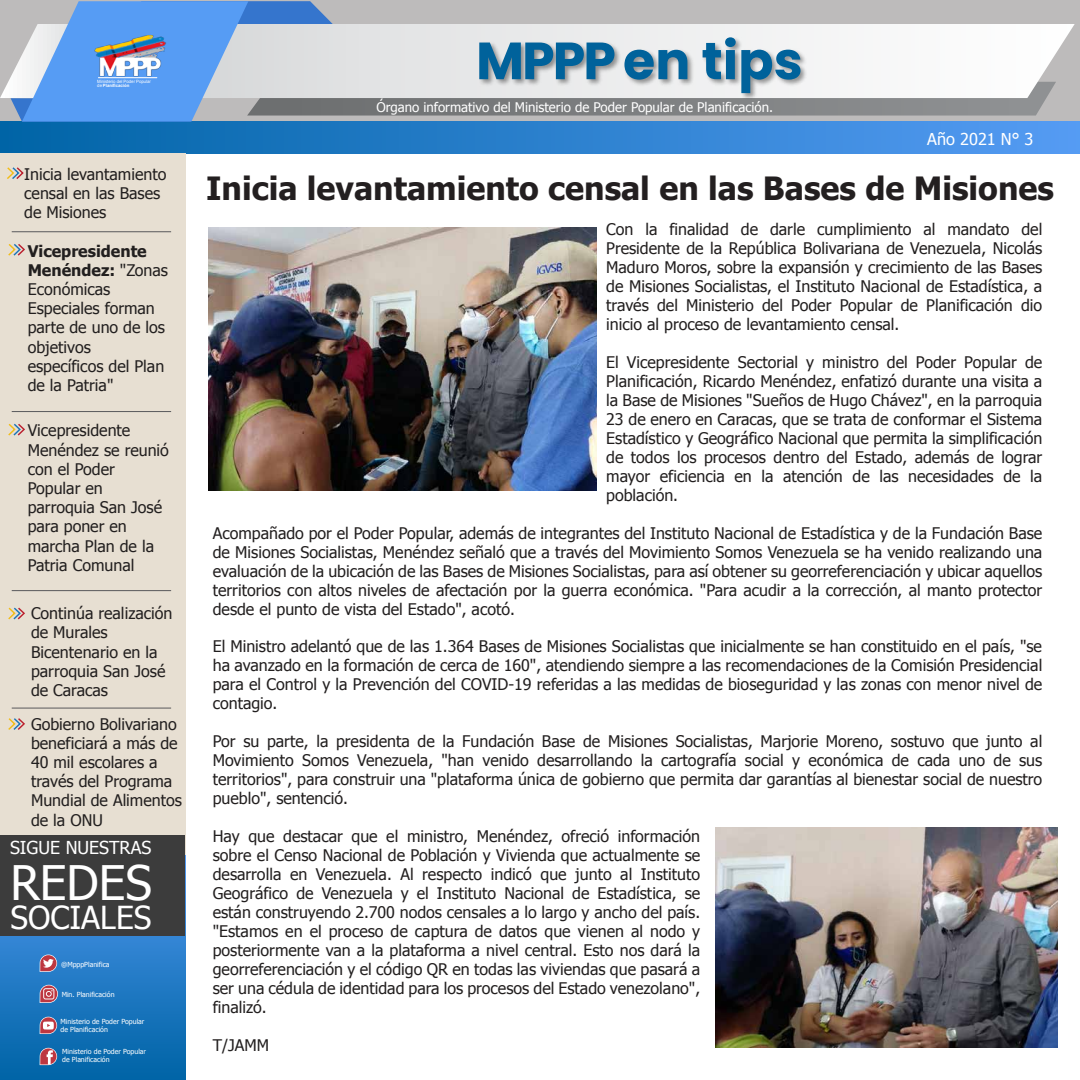
<style>
.page{position:relative;width:1080px;height:1080px;background:#fff}
.page>*{position:absolute;margin:0;border:0;box-sizing:border-box;transform-origin:0 0}
.t1{font:700 52.3px "Poppins";color:#00629b}
.t2{font:47.5px "Tahoma";color:#fff}
.t3{font:700 32px "Tahoma";color:#231f20}
.t4{font:31.7px "Tahoma";color:#fff}
.t5{font:17.8px "Tahoma";color:#fff}
.t6{font:16.3px "Tahoma";color:#fff}
.t7{font:16px/19px "Tahoma";color:#221f1f;text-align:justify}
.t8{font:13.3px "Tahoma";color:#fff}
.t9{font:7px/8px "Tahoma";color:#fff}
.t10{font:4.4px/4px "Arial";letter-spacing:-.005em;color:#fff}
.s1{font-weight:700}
</style>
<div class="page">
<div style="left:0;top:0;width:1080px;height:154px;background:#bdbbbb"></div>
<div style="left:0;top:121px;width:1080px;height:32px;background:linear-gradient(to right,#0064a6,#559cf3)"></div>
<svg style="left:0;top:24px;width:1075px;height:74px"></svg>
<svg style="left:11px;top:1px;width:1045px;height:121px"></svg>
<img style="left:473px;top:32px;width:339px;height:88px">
<img style="left:208px;top:227px;width:388px;height:263px">
<img style="left:716px;top:827px;width:341px;height:220px">
<div style="left:0;top:154px;width:185px;height:925px;background:#e7dfd2"></div>
<svg style="left:7px;top:167px;width:17px;height:12px"></svg>
<svg style="left:8px;top:244px;width:17px;height:12px"></svg>
<svg style="left:8px;top:423px;width:17px;height:13px"></svg>
<svg style="left:8px;top:607px;width:17px;height:13px"></svg>
<svg style="left:8px;top:718px;width:17px;height:12px"></svg>
<hr style="left:12px;top:231px;width:159px;height:1px;background:#59595c">
<hr style="left:12px;top:411px;width:159px;height:1px;background:#59595c">
<hr style="left:12px;top:590px;width:159px;height:1px;background:#59595c">
<hr style="left:12px;top:708px;width:159px;height:1px;background:#59595c">
<svg style="left:0;top:936px;width:185px;height:144px;background:#1974bd"></svg>
<div style="left:0;top:836px;width:185px;height:100px;background:#3c3c3c"></div>
<svg style="left:40px;top:955px;width:17px;height:17px"></svg>
<svg style="left:40px;top:1017px;width:17px;height:17px"></svg>
<svg style="left:40px;top:1048px;width:17px;height:17px"></svg>
<svg style="left:40px;top:985px;width:18px;height:18px"></svg>
<img style="left:57px;top:25px;width:148px;height:83px">
<p class="t10" style="left:97px;top:80px;width:55px">Ministerio del Poder Popular de <span class="s1">Planificación</span></p>
<p class="t7" style="left:24px;top:164px;width:144px;text-align:left">Inicia levantamiento censal en las Bases de Misiones</p>
<p class="t7" style="left:28px;top:240px;width:142px;text-align:left"><span class="s1">Vicepresidente<br>Menéndez:</span> "Zonas<br>Económicas<br>Especiales forman parte de uno de los objetivos específicos del Plan de la Patria"</p>
<p class="t7" style="left:28px;top:420px;width:143px;text-align:left">Vicepresidente<br>Menéndez se reunió con el Poder<br>Popular en parroquia San José para poner en marcha Plan de la<br>Patria Comunal</p>
<p class="t7" style="left:31px;top:603px;width:143px;text-align:left">Continúa realización de Murales<br>Bicentenario en la parroquia San José de Caracas</p>
<p class="t7" style="left:31px;top:714px;width:152px;text-align:left">Gobierno Bolivariano beneficiará a más de<br>40 mil escolares a través del Programa<br>Mundial de Alimentos de la ONU</p>
<p class="t5" style="left:10px;top:836px;width:143px">SIGUE NUESTRAS</p>
<h2 class="t2" style="left:10px;top:850px;width:143px">REDES</h2>
<h3 class="t4" style="left:10px;top:897px;width:143px">SOCIALES</h3>
<p class="t9" style="left:61px;top:960px;width:50px">@MpppPlanifica</p>
<p class="t9" style="left:62px;top:990px;width:54px">Min. Planificación</p>
<p class="t9" style="left:60px;top:1017px;width:85px">Ministerio de Poder Popular de Planificación</p>
<p class="t9" style="left:62px;top:1047px;width:85px">Ministerio de Poder Popular de Planificación</p>
<h1 class="t1" style="left:476px;top:31px;width:328px">M P P P en tips</h1>
<p class="t8" style="left:376px;top:98px;width:398px">Órgano informativo del Ministerio de Poder Popular de Planificación.</p>
<p class="t6" style="left:927px;top:128px;width:108px">Año 2021 N° 3</p>
<h3 class="t3" style="left:206px;top:166px;width:849px">Inicia levantamiento censal en las Bases de Misiones</h3>
<p class="t7" style="left:606px;top:219px;width:438px">Con la finalidad de darle cumplimiento al mandato del Presidente de la República Bolivariana de Venezuela, Nicolás Maduro Moros, sobre la expansión y crecimiento de las Bases de Misiones Socialistas, el Instituto Nacional de Estadística, a través del Ministerio del Poder Popular de Planificación dio inicio al proceso de levantamiento censal.</p>
<p class="t7" style="left:606px;top:352px;width:438px">El Vicepresidente Sectorial y ministro del Poder Popular de Planificación, Ricardo Menéndez, enfatizó durante una visita a la Base de Misiones "Sueños de Hugo Chávez", en la parroquia 23 de enero en Caracas, que se trata de conformar el Sistema Estadístico y Geográfico Nacional que permita la simplificación de todos los procesos dentro del Estado, además de lograr mayor eficiencia en la atención de las necesidades de la población.</p>
<p class="t7" style="left:213px;top:522px;width:831px">Acompañado por el Poder Popular, además de integrantes del Instituto Nacional de Estadística y de la Fundación Base de Misiones Socialistas, Menéndez señaló que a través del Movimiento Somos Venezuela se ha venido realizando una evaluación de la ubicación de las Bases de Misiones Socialistas, para así obtener su georreferenciación y ubicar aquellos territorios con altos niveles de afectación por la guerra económica. "Para acudir a la corrección, al manto protector desde el punto de vista del Estado", acotó.</p>
<p class="t7" style="left:213px;top:636px;width:831px">El Ministro adelantó que de las 1.364 Bases de Misiones Socialistas que inicialmente se han constituido en el país, "se ha avanzado en la formación de cerca de 160", atendiendo siempre a las recomendaciones de la Comisión Presidencial para el Control y la Prevención del COVID-19 referidas a las medidas de bioseguridad y las zonas con menor nivel de contagio.</p>
<p class="t7" style="left:213px;top:731px;width:831px">Por su parte, la presidenta de la Fundación Base de Misiones Socialistas, Marjorie Moreno, sostuvo que junto al Movimiento Somos Venezuela, "han venido desarrollando la cartografía social y económica de cada uno de sus territorios", para construir una "plataforma única de gobierno que permita dar garantías al bienestar social de nuestro pueblo", sentenció.</p>
<p class="t7" style="left:213px;top:826px;width:489px">Hay que destacar que el ministro, Menéndez, ofreció información sobre el Censo Nacional de Población y Vivienda que actualmente se desarrolla en Venezuela. Al respecto indicó que junto al Instituto Geográfico de Venezuela y el Instituto Nacional de Estadística, se están construyendo 2.700 nodos censales a lo largo y ancho del país. "Estamos en el proceso de captura de datos que vienen al nodo y posteriormente van a la plataforma a nivel central. Esto nos dará la georreferenciación y el código QR en todas las viviendas que pasará a ser una cédula de identidad para los procesos del Estado venezolano", finalizó.</p>
<p class="t7" style="left:213px;top:1035px;width:58px">T/JAMM</p>
</div>
